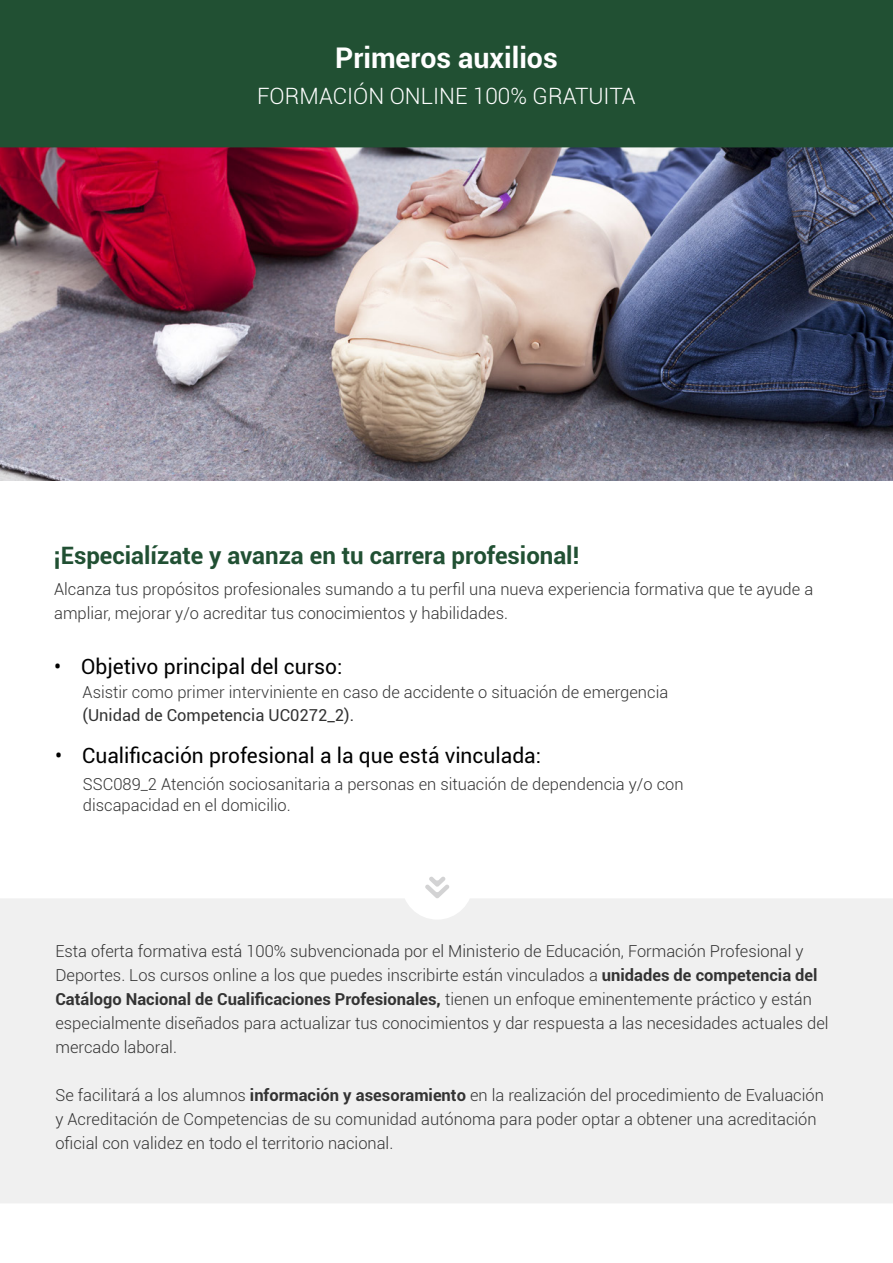
<style>
.page{position:relative;width:893px;height:1263px;background:#fff}
.page>*{position:absolute;margin:0;border:0;box-sizing:border-box;transform-origin:0 0}
.t1{font:700 28.5px "Roboto";color:#fff}
.t2{font:700 24px "Roboto";color:#215033}
.t3{font:300 22.5px "Roboto";color:#fff}
.t4{font:21px "Roboto";color:#000}
.t5{font:300 16.5px/24px "Roboto";color:#333}
.t6{font:16.5px "Roboto";color:#333}
.s1{font-weight:700}
</style>
<div class="page">
<img style="left:0;top:147px;width:893px;height:333px">
<div style="left:0;top:0;width:893px;height:147px;background:#215033"></div>
<div style="left:0;top:899px;width:893px;height:304px;background:#f0f0f0"></div>
<div style="left:402px;top:848px;width:71px;height:71px;background:#fff;border-radius:50%"></div>
<svg style="left:425px;top:876px;width:24px;height:22px"></svg>
<h1 class="t1" style="left:335px;top:38px;width:224px">Primeros auxilios</h1>
<h3 class="t3" style="left:257px;top:80px;width:380px">FORMACIÓN ONLINE 100% GRATUITA</h3>
<h2 class="t2" style="left:54px;top:539px;width:527px">¡Especialízate y avanza en tu carrera profesional!</h2>
<p class="t5" style="left:54px;top:576px;width:761px">Alcanza tus propósitos profesionales sumando a tu perfil una nueva experiencia formativa que te ayude a ampliar, mejorar y/o acreditar tus conocimientos y habilidades.</p>
<p class="t4" style="left:54px;top:652px;width:290px">• Objetivo principal del curso:</p>
<p class="t5" style="left:83px;top:680px;width:587px">Asistir como primer interviniente en caso de accidente o situación de emergencia</p>
<p class="t6" style="left:83px;top:703px;width:273px">(Unidad de Competencia UC0272_2).</p>
<p class="t4" style="left:55px;top:740px;width:487px">• Cualificación profesional a la que está vinculada:</p>
<p class="t5" style="left:83px;top:773px;width:602px;line-height:21px">SSC089_2 Atención sociosanitaria a personas en situación de dependencia y/o con discapacidad en el domicilio.</p>
<p class="t5" style="left:55px;top:938px;width:775px">Esta oferta formativa está 100% subvencionada por el Ministerio de Educación, Formación Profesional y Deportes. Los cursos online a los que puedes inscribirte están vinculados a <span class="s1">unidades de competencia del Catálogo Nacional de Cualificaciones Profesionales,</span> tienen un enfoque eminentemente práctico y están especialmente diseñados para actualizar tus conocimientos y dar respuesta a las necesidades actuales del mercado laboral.</p>
<p class="t5" style="left:55px;top:1082px;width:770px">Se facilitará a los alumnos <span class="s1">información y asesoramiento</span> en la realización del procedimiento de Evaluación y Acreditación de Competencias de su comunidad autónoma para poder optar a obtener una acreditación oficial con validez en todo el territorio nacional.</p>
</div>
